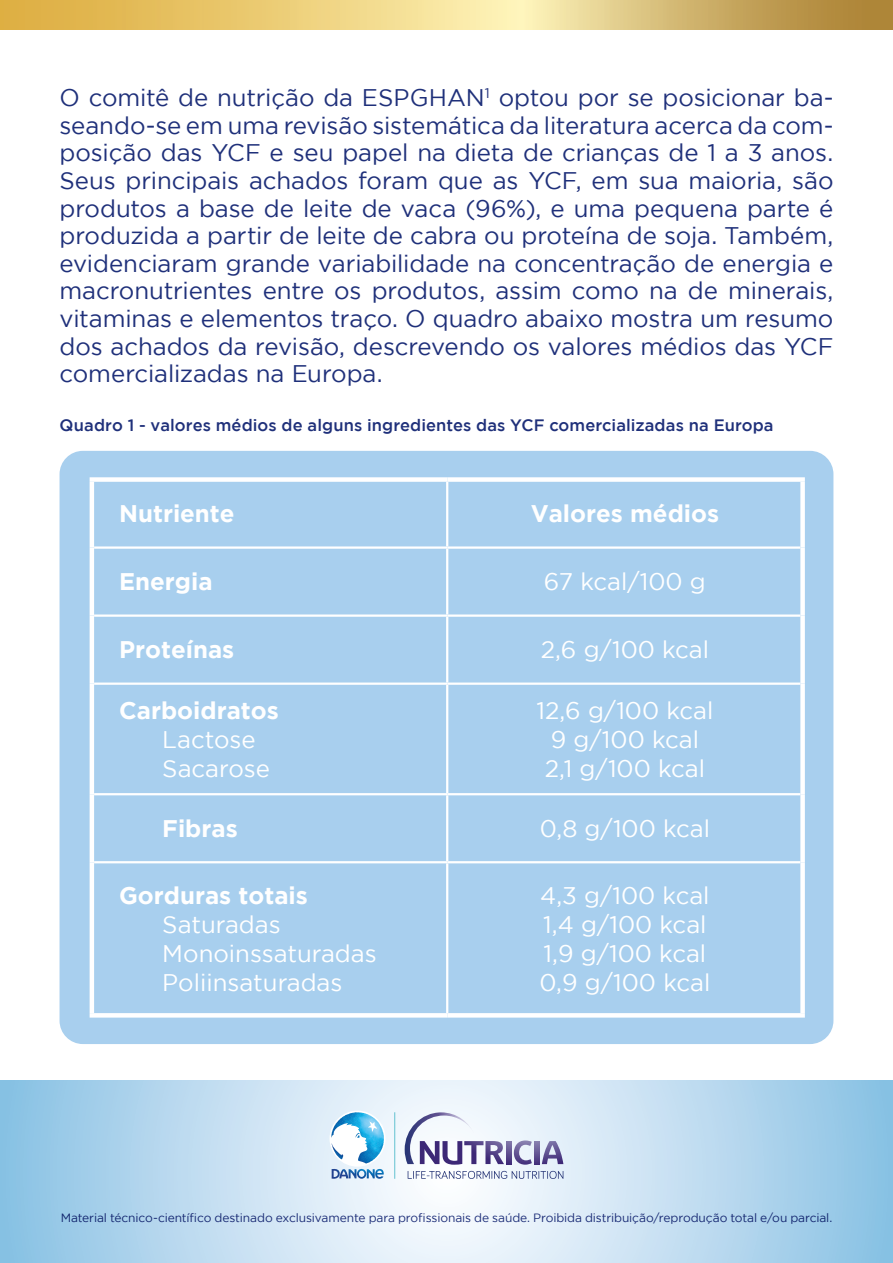
<style>
.page{position:relative;width:893px;height:1263px;background:#fff}
.page>*{position:absolute;margin:0;border:0;box-sizing:border-box;transform-origin:0 0}
.t1{font:24px/27.6px "Gotham";letter-spacing:-.005em;color:#1f307a;text-align:justify}
.t2{font:24px "Gotham";color:#fff}
.t3{font:700 24px "Gotham";color:#fff}
.t4{font:500 16.5px "Gotham";letter-spacing:.005em;color:#1f307a}
.t5{font:12px "Gotham";letter-spacing:-.01em;color:#1f307a}
</style>
<div class="page">
<svg style="left:0;top:1081px;width:893px;height:182px;background:#c0ddf0"></svg>
<svg style="left:534px;top:1141px;width:5px;height:23px"></svg>
<svg style="left:542px;top:1141px;width:21px;height:23px"></svg>
<svg style="left:514px;top:1140px;width:18px;height:25px"></svg>
<svg style="left:506px;top:1141px;width:5px;height:23px"></svg>
<svg style="left:408px;top:1171px;width:155px;height:8px"></svg>
<svg style="left:405px;top:1112px;width:99px;height:53px"></svg>
<img style="left:331px;top:1169px;width:53px;height:10px">
<hr style="left:394px;top:1112px;width:1px;height:67px;background:#63c2d0">
<svg style="left:330px;top:1111px;width:56px;height:56px"></svg>
<img style="left:340px;top:1112px;width:17px;height:7px">
<svg style="left:0;top:0;width:893px;height:30px;background:#e0c273"></svg>
<div style="left:60px;top:451px;width:773px;height:593px;background:#a8cfee;border-radius:23px"></div>
<div style="left:90px;top:477px;width:357px;height:5px;background:#fff"></div>
<hr style="left:90px;top:482px;width:4px;height:66px;background:#fff">
<div style="left:447px;top:477px;width:358px;height:5px;background:#fff"></div>
<div style="left:800px;top:482px;width:5px;height:66px;background:#fff"></div>
<hr style="left:90px;top:548px;width:4px;height:68px;background:#fff">
<div style="left:800px;top:548px;width:5px;height:68px;background:#fff"></div>
<hr style="left:90px;top:616px;width:4px;height:68px;background:#fff">
<div style="left:800px;top:616px;width:5px;height:68px;background:#fff"></div>
<hr style="left:90px;top:684px;width:4px;height:110px;background:#fff">
<div style="left:800px;top:684px;width:5px;height:110px;background:#fff"></div>
<hr style="left:90px;top:794px;width:4px;height:68px;background:#fff">
<div style="left:800px;top:794px;width:5px;height:68px;background:#fff"></div>
<hr style="left:90px;top:862px;width:4px;height:151px;background:#fff">
<div style="left:800px;top:862px;width:5px;height:151px;background:#fff"></div>
<hr style="left:90px;top:1013px;width:357px;height:4px;background:#fff">
<hr style="left:447px;top:1013px;width:358px;height:4px;background:#fff">
<hr style="left:446px;top:482px;width:2px;height:64px;background:#fff">
<hr style="left:94px;top:546px;width:353px;height:3px;background:#fff">
<hr style="left:447px;top:546px;width:353px;height:3px;background:#fff">
<hr style="left:446px;top:549px;width:2px;height:65px;background:#fff">
<hr style="left:94px;top:614px;width:353px;height:3px;background:#fff">
<hr style="left:447px;top:614px;width:353px;height:3px;background:#fff">
<hr style="left:446px;top:617px;width:2px;height:65px;background:#fff">
<hr style="left:94px;top:682px;width:353px;height:3px;background:#fff">
<hr style="left:447px;top:682px;width:353px;height:3px;background:#fff">
<hr style="left:446px;top:685px;width:2px;height:108px;background:#fff">
<hr style="left:94px;top:793px;width:353px;height:2px;background:#fff">
<hr style="left:447px;top:793px;width:353px;height:2px;background:#fff">
<hr style="left:446px;top:795px;width:2px;height:66px;background:#fff">
<hr style="left:94px;top:861px;width:353px;height:2px;background:#fff">
<hr style="left:447px;top:861px;width:353px;height:2px;background:#fff">
<hr style="left:446px;top:863px;width:2px;height:150px;background:#fff">
<p class="t1" style="left:60px;top:83px;width:775px">O comitê de nutrição da ESPGHAN<sup>1</sup> optou por se posicionar ba&shy;seando-se em uma revisão sistemática da literatura acerca da com&shy;posição das YCF e seu papel na dieta de crianças de 1 a 3 anos.<br>Seus principais achados foram que as YCF, em sua maioria, são produtos a base de leite de vaca (96%), e uma pequena parte é produzida a partir de leite de cabra ou proteína de soja. Também, evidenciaram grande variabilidade na concentração de energia e macronutrientes entre os produtos, assim como na de minerais, vitaminas e elementos traço. O quadro abaixo mostra um resumo dos achados da revisão, descrevendo os valores médios das YCF comercializadas na Europa.</p>
<p class="t4" style="left:60px;top:415px;width:716px">Quadro 1 - valores médios de alguns ingredientes das YCF comercializadas na Europa</p>
<p class="t3" style="left:119px;top:500px;width:117px">Nutriente</p>
<p class="t3" style="left:531px;top:500px;width:190px">Valores médios</p>
<p class="t3" style="left:119px;top:568px;width:95px">Energia</p>
<p class="t2" style="left:544px;top:569px;width:163px">67 kcal/100 g</p>
<p class="t3" style="left:119px;top:636px;width:117px">Proteínas</p>
<p class="t2" style="left:541px;top:637px;width:170px">2,6 g/100 kcal</p>
<p class="t3" style="left:119px;top:696px;width:161px">Carboidratos</p>
<p class="t2" style="left:162px;top:726px;width:95px">Lactose</p>
<p class="t2" style="left:162px;top:755px;width:109px">Sacarose</p>
<p class="t2" style="left:536px;top:697px;width:179px">12,6 g/100 kcal</p>
<p class="t2" style="left:551px;top:726px;width:150px">9 g/100 kcal</p>
<p class="t2" style="left:545px;top:755px;width:162px">2,1 g/100 kcal</p>
<p class="t3" style="left:162px;top:815px;width:77px">Fibras</p>
<p class="t2" style="left:540px;top:815px;width:172px">0,8 g/100 kcal</p>
<p class="t3" style="left:119px;top:882px;width:190px">Gorduras totais</p>
<p class="t2" style="left:162px;top:911px;width:120px">Saturadas</p>
<p class="t2" style="left:162px;top:940px;width:216px">Monoinssaturadas</p>
<p class="t2" style="left:162px;top:969px;width:182px">Poliinsaturadas</p>
<p class="t2" style="left:540px;top:882px;width:171px">4,3 g/100 kcal</p>
<p class="t2" style="left:543px;top:911px;width:165px">1,4 g/100 kcal</p>
<p class="t2" style="left:544px;top:940px;width:164px">1,9 g/100 kcal</p>
<p class="t2" style="left:540px;top:969px;width:172px">0,9 g/100 kcal</p>
<p class="t5" style="left:61px;top:1211px;width:773px">Material técnico-científico destinado exclusivamente para profissionais de saúde. Proibida distribuição/reprodução total e/ou parcial.</p>
</div>
